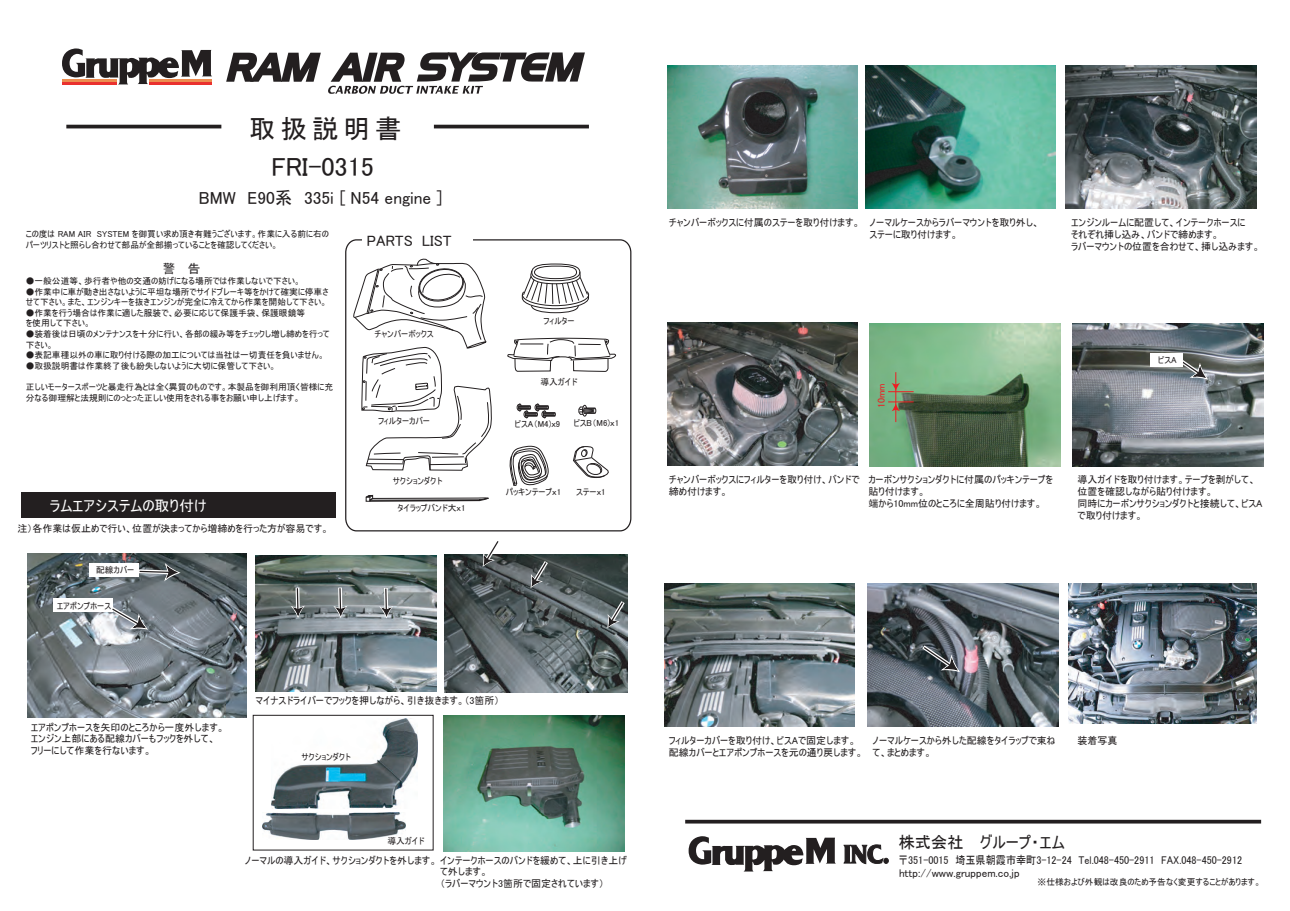
<style>
.page{position:relative;width:1290px;height:911px;background:#fff}
.page>*{position:absolute;margin:0;border:0;box-sizing:border-box;transform-origin:0 0}
.t1{font:26.25px "MS UI Gothic";color:#231f20}
.t2{font:17.5px "MS UI Gothic";color:#231f20}
.t3{font:16.25px "MS UI Gothic";color:#231f20}
.t4{font:15px "MS UI Gothic";color:#fff}
.t5{font:15px "MS UI Gothic";color:#231f20}
.t6{font:12.5px "MS UI Gothic";color:#231f20}
.t7{font:11.25px/12.9px "MS UI Gothic";color:#231f20;scale:.9 1}
.t8{font:10px/11.9px "MS UI Gothic";color:#231f20}
.t9{font:10px "MS UI Gothic";color:#ee1d23}
.t10{font:8.75px/10.6px "MS UI Gothic";color:#231f20}
</style>
<div class="page">
<img style="left:870px;top:323px;width:190px;height:143px">
<img style="left:867px;top:583px;width:191px;height:143px">
<img style="left:664px;top:583px;width:191px;height:143px">
<img style="left:255px;top:556px;width:181px;height:135px">
<img style="left:1073px;top:324px;width:190px;height:142px">
<img style="left:667px;top:323px;width:190px;height:143px">
<img style="left:1066px;top:66px;width:190px;height:143px">
<img style="left:444px;top:554px;width:184px;height:138px">
<img style="left:865px;top:66px;width:190px;height:143px">
<img style="left:667px;top:66px;width:190px;height:143px">
<img style="left:443px;top:715px;width:182px;height:136px">
<img style="left:1069px;top:583px;width:187px;height:141px">
<img style="left:28px;top:553px;width:218px;height:165px">
<div style="left:21px;top:492px;width:314px;height:25px;background:#231f20"></div>
<hr style="left:66px;top:125px;width:155px;height:3px;background:#231f20">
<hr style="left:434px;top:125px;width:155px;height:3px;background:#231f20">
<svg style="left:345px;top:239px;width:287px;height:293px"></svg>
<div style="left:362px;top:232px;width:110px;height:17px;background:#fff"></div>
<svg style="left:366px;top:495px;width:123px;height:6px"></svg>
<hr style="left:62px;top:82px;width:55px;height:3px;background:#ea312f">
<svg style="left:62px;top:48px;width:150px;height:36px"></svg>
<svg style="left:843px;top:844px;width:44px;height:20px"></svg>
<div style="left:883px;top:857px;width:6px;height:7px;border:1px solid #231f20;border-radius:50%"></div>
<svg style="left:688px;top:836px;width:148px;height:35px"></svg>
<svg style="left:685px;top:819px;width:576px;height:4px;fill:#231f20"></svg>
<svg style="left:226px;top:53px;width:95px;height:29px"></svg>
<svg style="left:328px;top:52px;width:257px;height:42px"></svg>
<div style="left:89px;top:563px;width:49px;height:13px;background:#fff"></div>
<div style="left:53px;top:599px;width:60px;height:13px;background:#fff"></div>
<svg style="left:107px;top:603px;width:41px;height:27px"></svg>
<svg style="left:135px;top:561px;width:46px;height:22px"></svg>
<svg style="left:288px;top:584px;width:19px;height:34px"></svg>
<svg style="left:331px;top:584px;width:19px;height:34px"></svg>
<svg style="left:377px;top:584px;width:19px;height:34px"></svg>
<svg style="left:606px;top:597px;width:22px;height:31px"></svg>
<svg style="left:530px;top:557px;width:21px;height:31px"></svg>
<svg style="left:482px;top:541px;width:21px;height:26px"></svg>
<img style="left:272px;top:718px;width:145px;height:90px">
<img style="left:263px;top:812px;width:143px;height:27px">
<hr style="left:895px;top:372px;width:1px;height:38px;background:#ee1d23">
<svg style="left:888px;top:383px;width:25px;height:9px"></svg>
<svg style="left:888px;top:401px;width:25px;height:21px"></svg>
<svg style="left:1168px;top:350px;width:40px;height:30px"></svg>
<svg style="left:918px;top:641px;width:42px;height:32px"></svg>
<div style="left:1150px;top:353px;width:33px;height:13px;background:#fff"></div>
<svg style="left:352px;top:258px;width:140px;height:213px"></svg>
<div style="left:531px;top:264px;width:49px;height:17px;border:1px solid #231f20;border-radius:50%"></div>
<svg style="left:522px;top:270px;width:67px;height:43px"></svg>
<div style="left:534px;top:266px;width:43px;height:13px;border:1px solid #231f20;border-radius:50%"></div>
<svg style="left:507px;top:337px;width:109px;height:150px"></svg>
<h1 class="t1" style="left:249px;top:115px;width:154px">取扱説明書</h1>
<h1 class="t1" style="left:271px;top:153px;width:104px">FRI-0315</h1>
<h2 class="t2" style="left:199px;top:189px;width:245px">BMW E90系　335i [ N54 engine ]</h2>
<p class="t10" style="left:26px;top:229px;width:305px">この度は RAM AIR SYSTEM を御買い求め頂き有難うございます。作業に入る前に右のパーツリストと照らし合わせて部品が全部揃っていることを確認してください。</p>
<h3 class="t6" style="left:163px;top:263px;width:39px">警　告</h3>
<p class="t10" style="left:26px;top:275px;width:277px">●一般公道等、歩行者や他の交通の妨げになる場所では作業しないで下さい。</p>
<p class="t10" style="left:26px;top:286px;width:304px">●作業中に車が動き出さないように平坦な場所でサイドブレーキ等をかけて確実に停車させて下さい。また、エンジンキーを抜きエンジンが完全に冷えてから作業を開始して下さい。</p>
<p class="t10" style="left:26px;top:307px;width:281px">●作業を行う場合は作業に適した服装で、必要に応じて保護手袋、保護眼鏡等を使用して下さい。</p>
<p class="t10" style="left:26px;top:329px;width:306px">●装着後は日頃のメンテナンスを十分に行い、各部の緩み等をチェックし増し締めを行って下さい。</p>
<p class="t10" style="left:26px;top:350px;width:300px">●表記車種以外の車に取り付ける際の加工については当社は一切責任を負いません。</p>
<p class="t10" style="left:26px;top:360px;width:252px">●取扱説明書は作業終了後も紛失しないように大切に保管して下さい。</p>
<p class="t10" style="left:26px;top:382px;width:309px">正しいモータースポーツと暴走行為とは全く異質のものです。本製品を御利用頂く皆様に充分なる御理解と法規則にのっとった正しい使用をされる事をお願い申し上げます。</p>
<h3 class="t4" style="left:50px;top:498px;width:158px">ラムエアシステムの取り付け</h3>
<p class="t8" style="left:18px;top:522px;width:313px">注）各作業は仮止めで行い、位置が決まってから増締めを行った方が容易です。</p>
<p class="t10" style="left:96px;top:564px;width:40px">配線カバー</p>
<p class="t10" style="left:57px;top:600px;width:56px">エアポンプホース</p>
<h3 class="t5" style="left:367px;top:233px;width:86px">PARTS LIST</h3>
<p class="t10" style="left:375px;top:329px;width:60px">チャンバーボックス</p>
<p class="t10" style="left:378px;top:415px;width:54px">フィルターカバー</p>
<p class="t10" style="left:393px;top:475px;width:51px">サクションダクト</p>
<p class="t10" style="left:397px;top:502px;width:70px">タイラップバンド大ｘ1</p>
<p class="t10" style="left:543px;top:315px;width:33px">フィルター</p>
<p class="t10" style="left:540px;top:376px;width:39px">導入ガイド</p>
<p class="t10" style="left:515px;top:418px;width:47px">ビスA（M4)ｘ9</p>
<p class="t10" style="left:574px;top:417px;width:47px">ビスB（M6)ｘ1</p>
<p class="t10" style="left:506px;top:486px;width:57px">パッキンテープｘ1</p>
<p class="t10" style="left:576px;top:486px;width:31px">ステーｘ1</p>
<p class="t8" style="left:31px;top:721px;width:195px">エアポンプホースを矢印のところから一度外します。エンジン上部にある配線カバーもフックを外して、フリーにして作業を行ないます。</p>
<p class="t8" style="left:256px;top:695px;width:245px">マイナスドライバーでフックを押しながら、引き抜きます。（3箇所）</p>
<p class="t10" style="left:301px;top:752px;width:51px">サクションダクト</p>
<p class="t10" style="left:387px;top:836px;width:39px">導入ガイド</p>
<p class="t8" style="left:440px;top:854px;width:188px;text-indent:-195px">ノーマルの導入ガイド、サクションダクトを外します。インテークホースのバンドを緩めて、上に引き上げて外します。<br>（ラバーマウント3箇所で固定されています）</p>
<p class="t8" style="left:669px;top:216px;width:193px">チャンバーボックスに付属のステーを取り付けます。</p>
<p class="t8" style="left:869px;top:216px;width:171px">ノーマルケースからラバーマウントを取り外し、ステーに取り付けます。</p>
<p class="t8" style="left:1071px;top:216px;width:190px">エンジンルームに配置して、インテークホースに<br>それぞれ挿し込み、バンドで締めます。<br>ラバーマウントの位置を合わせて、挿し込みます。</p>
<p class="t9" style="left:876px;top:408px;width:26px;rotate:-90deg">10mm</p>
<p class="t10" style="left:1158px;top:354px;width:20px">ビスA</p>
<p class="t8" style="left:669px;top:473px;width:192px">チャンバーボックスにフィルターを取り付け、バンドで締め付けます。</p>
<p class="t8" style="left:868px;top:473px;width:186px">カーボンサクションダクトに付属のパッキンテープを貼り付けます。<br>端から10mm位のところに全周貼り付けます。</p>
<p class="t8" style="left:1077px;top:473px;width:186px">導入ガイドを取り付けます。テープを剥がして、位置を確認しながら貼り付けます。<br>同時にカーボンサクションダクトと接続して、ビスAで取り付けます。</p>
<p class="t8" style="left:669px;top:734px;width:196px">フィルターカバーを取り付け、ビスAで固定します。配線カバーとエアポンプホースを元の通り戻します。</p>
<p class="t8" style="left:872px;top:734px;width:185px">ノーマルケースから外した配線をタイラップで束ねて、まとめます。</p>
<p class="t8" style="left:1077px;top:734px;width:41px">装着写真</p>
<h3 class="t3" style="left:899px;top:834px;width:168px">株式会社　グループ・エム</h3>
<p class="t7" style="left:898px;top:853px;width:384px">〒351-0015　埼玉県朝霞市幸町3-12-24 Tel.048-450-2911 FAX.048-450-2912 http://www.gruppem.co.jp</p>
<p class="t10" style="left:1037px;top:876px;width:225px">※仕様および外観は改良のため予告なく変更することがあります。</p>
</div>
